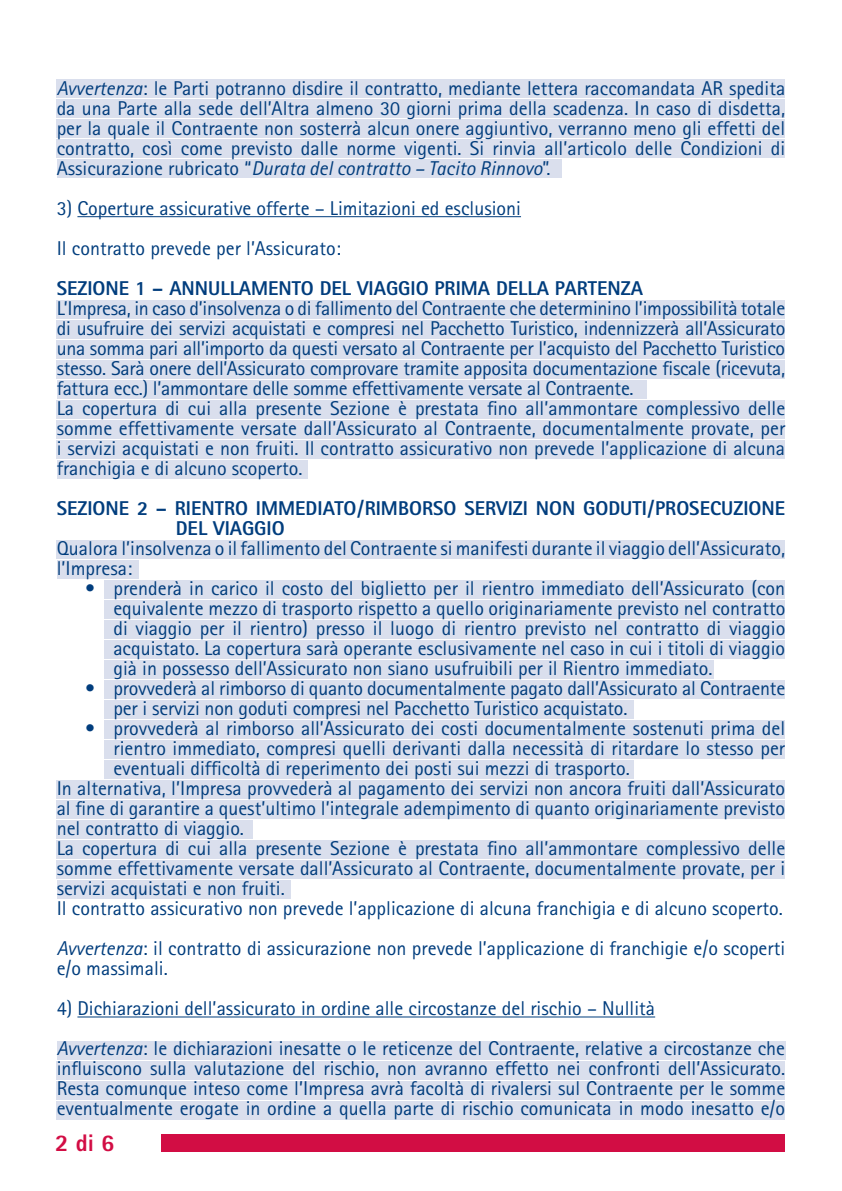
<style>
.page{position:relative;width:842px;height:1191px;background:#fff}
.page>*{position:absolute;margin:0;border:0;box-sizing:border-box;transform-origin:0 0}
.t1{font:800 24px "Rotis Sans Serif";color:#d20d44}
.t2{font:20px/20px "Rotis Sans Serif";color:#013d7d}
.t3{font:800 20px/20px "Rotis Sans Serif";color:#013d7d}
.t4{font:800 20px "Rotis Sans Serif";color:#013d7d}
.s1{font-style:italic}
</style>
<div class="page">
<div style="left:57px;top:1040px;width:728px;height:19px;background:#dadfed"></div>
<div style="left:57px;top:1060px;width:728px;height:19px;background:#dadfed"></div>
<div style="left:57px;top:1080px;width:728px;height:19px;background:#dadfed"></div>
<div style="left:57px;top:1100px;width:728px;height:19px;background:#dadfed"></div>
<div style="left:57px;top:79px;width:728px;height:19px;background:#dadfed"></div>
<div style="left:162px;top:1134px;width:623px;height:17px;background:#d20d44"></div>
<div style="left:57px;top:300px;width:728px;height:19px;background:#dadfed"></div>
<div style="left:57px;top:99px;width:728px;height:19px;background:#dadfed"></div>
<div style="left:57px;top:320px;width:728px;height:19px;background:#dadfed"></div>
<div style="left:57px;top:119px;width:728px;height:19px;background:#dadfed"></div>
<div style="left:57px;top:139px;width:728px;height:19px;background:#dadfed"></div>
<div style="left:57px;top:159px;width:504px;height:19px;background:#dadfed"></div>
<div style="left:57px;top:340px;width:728px;height:19px;background:#dadfed"></div>
<div style="left:57px;top:540px;width:728px;height:19px;background:#dadfed"></div>
<div style="left:57px;top:360px;width:728px;height:19px;background:#dadfed"></div>
<div style="left:57px;top:560px;width:82px;height:19px;background:#dadfed"></div>
<div style="left:57px;top:380px;width:589px;height:19px;background:#dadfed"></div>
<div style="left:105px;top:580px;width:680px;height:19px;background:#dadfed"></div>
<div style="left:57px;top:400px;width:728px;height:19px;background:#dadfed"></div>
<div style="left:105px;top:600px;width:680px;height:19px;background:#dadfed"></div>
<div style="left:57px;top:420px;width:728px;height:19px;background:#dadfed"></div>
<div style="left:105px;top:620px;width:680px;height:19px;background:#dadfed"></div>
<div style="left:57px;top:440px;width:728px;height:19px;background:#dadfed"></div>
<div style="left:105px;top:640px;width:680px;height:19px;background:#dadfed"></div>
<div style="left:57px;top:460px;width:251px;height:19px;background:#dadfed"></div>
<div style="left:105px;top:660px;width:609px;height:19px;background:#dadfed"></div>
<div style="left:105px;top:680px;width:680px;height:19px;background:#dadfed"></div>
<div style="left:105px;top:700px;width:529px;height:19px;background:#dadfed"></div>
<div style="left:105px;top:720px;width:680px;height:19px;background:#dadfed"></div>
<div style="left:105px;top:740px;width:680px;height:19px;background:#dadfed"></div>
<div style="left:105px;top:760px;width:529px;height:19px;background:#dadfed"></div>
<div style="left:57px;top:780px;width:728px;height:19px;background:#dadfed"></div>
<div style="left:57px;top:800px;width:728px;height:19px;background:#dadfed"></div>
<div style="left:57px;top:820px;width:196px;height:19px;background:#dadfed"></div>
<div style="left:57px;top:840px;width:728px;height:19px;background:#dadfed"></div>
<div style="left:57px;top:860px;width:728px;height:19px;background:#dadfed"></div>
<div style="left:57px;top:880px;width:234px;height:19px;background:#dadfed"></div>
<hr style="left:77px;top:216px;width:444px;height:1px;background:#013d7d">
<hr style="left:77px;top:1016px;width:578px;height:1px;background:#013d7d">
<p class="t2" style="left:57px;top:78px;width:730px;text-align:justify"><span class="s1">Avvertenza</span>: le Parti potranno disdire il contratto, mediante lettera raccomandata AR spedita da una Parte alla sede dell’Altra almeno 30 giorni prima della scadenza. In caso di disdetta, per la quale il Contraente non sosterrà alcun onere aggiuntivo, verranno meno gli effetti del contratto, così come previsto dalle norme vigenti. Si rinvia all’articolo delle Condizioni di Assicurazione rubricato “<span class="s1">Durata del contratto – Tacito Rinnovo</span>”.</p>
<p class="t2" style="left:57px;top:188px;width:466px;line-height:40px">3) Coperture assicurative offerte – Limitazioni ed esclusioni<br>Il contratto prevede per l’Assicurato:</p>
<p class="t4" style="left:57px;top:275px;width:588px">SEZIONE 1 – ANNULLAMENTO DEL VIAGGIO PRIMA DELLA PARTENZA</p>
<p class="t2" style="left:57px;top:298px;width:730px">L’Impresa, in caso d’insolvenza o di fallimento del Contraente che determinino l’impossibilità totale di usufruire dei servizi acquistati e compresi nel Pacchetto Turistico, indennizzerà all’Assicurato una somma pari all’importo da questi versato al Contraente per l’acquisto del Pacchetto Turistico stesso. Sarà onere dell’Assicurato comprovare tramite apposita documentazione fiscale (ricevuta, fattura ecc.) l’ammontare delle somme effettivamente versate al Contraente.<br>La copertura di cui alla presente Sezione è prestata fino all’ammontare complessivo delle somme effettivamente versate dall’Assicurato al Contraente, documentalmente provate, per i servizi acquistati e non fruiti. Il contratto assicurativo non prevede l’applicazione di alcuna franchigia e di alcuno scoperto.</p>
<p class="t3" style="left:176px;top:498px;width:611px;text-indent:-119px">SEZIONE 2 – RIENTRO IMMEDIATO/RIMBORSO SERVIZI NON GODUTI/PROSECUZIONE<br>DEL VIAGGIO</p>
<p class="t2" style="left:57px;top:538px;width:730px">Qualora l’insolvenza o il fallimento del Contraente si manifesti durante il viaggio dell’Assicurato, l’Impresa:</p>
<p class="t2" style="left:113px;top:578px;width:673px;text-align:justify;text-indent:-28px">• prenderà in carico il costo del biglietto per il rientro immediato dell’Assicurato (con equivalente mezzo di trasporto rispetto a quello originariamente previsto nel contratto di viaggio per il rientro) presso il luogo di rientro previsto nel contratto di viaggio acquistato. La copertura sarà operante esclusivamente nel caso in cui i titoli di viaggio già in possesso dell’Assicurato non siano usufruibili per il Rientro immediato.</p>
<p class="t2" style="left:113px;top:678px;width:673px;text-indent:-28px">• provvederà al rimborso di quanto documentalmente pagato dall’Assicurato al Contraente per i servizi non goduti compresi nel Pacchetto Turistico acquistato.</p>
<p class="t2" style="left:85px;top:718px;width:702px">• provvederà al rimborso all’Assicurato dei costi documentalmente sostenuti prima del</p>
<p class="t2" style="left:113px;top:738px;width:673px">rientro immediato, compresi quelli derivanti dalla necessità di ritardare lo stesso per</p>
<p class="t2" style="left:113px;top:758px;width:518px">eventuali difficoltà di reperimento dei posti sui mezzi di trasporto.</p>
<p class="t2" style="left:57px;top:778px;width:730px">In alternativa, l’Impresa provvederà al pagamento dei servizi non ancora fruiti dall’Assicurato</p>
<p class="t2" style="left:57px;top:798px;width:730px">al fine di garantire a quest’ultimo l’integrale adempimento di quanto originariamente previsto</p>
<p class="t2" style="left:57px;top:818px;width:189px">nel contratto di viaggio.</p>
<p class="t2" style="left:57px;top:838px;width:730px">La copertura di cui alla presente Sezione è prestata fino all’ammontare complessivo delle</p>
<p class="t2" style="left:57px;top:858px;width:730px">somme effettivamente versate dall’Assicurato al Contraente, documentalmente provate, per i</p>
<p class="t2" style="left:57px;top:878px;width:230px">servizi acquistati e non fruiti.</p>
<p class="t2" style="left:57px;top:898px;width:728px">Il contratto assicurativo non prevede l’applicazione di alcuna franchigia e di alcuno scoperto.</p>
<p class="t2" style="left:57px;top:938px;width:730px"><span class="s1">Avvertenza</span>: il contratto di assicurazione non prevede l’applicazione di franchigie e/o scoperti e/o massimali.</p>
<p class="t2" style="left:57px;top:988px;width:730px;line-height:40px">4) Dichiarazioni dell’assicurato in ordine alle circostanze del rischio – Nullità<br><span class="s1">Avvertenza</span>: le dichiarazioni inesatte o le reticenze del Contraente, relative a circostanze che</p>
<p class="t2" style="left:57px;top:1058px;width:730px;text-align:justify">influiscono sulla valutazione del rischio, non avranno effetto nei confronti dell’Assicurato.<br>Resta comunque inteso come l’Impresa avrà facoltà di rivalersi sul Contraente per le somme eventualmente erogate in ordine a quella parte di rischio comunicata in modo inesatto e/o</p>
<p class="t1" style="left:55px;top:1128px;width:61px">2 di 6</p>
</div>
